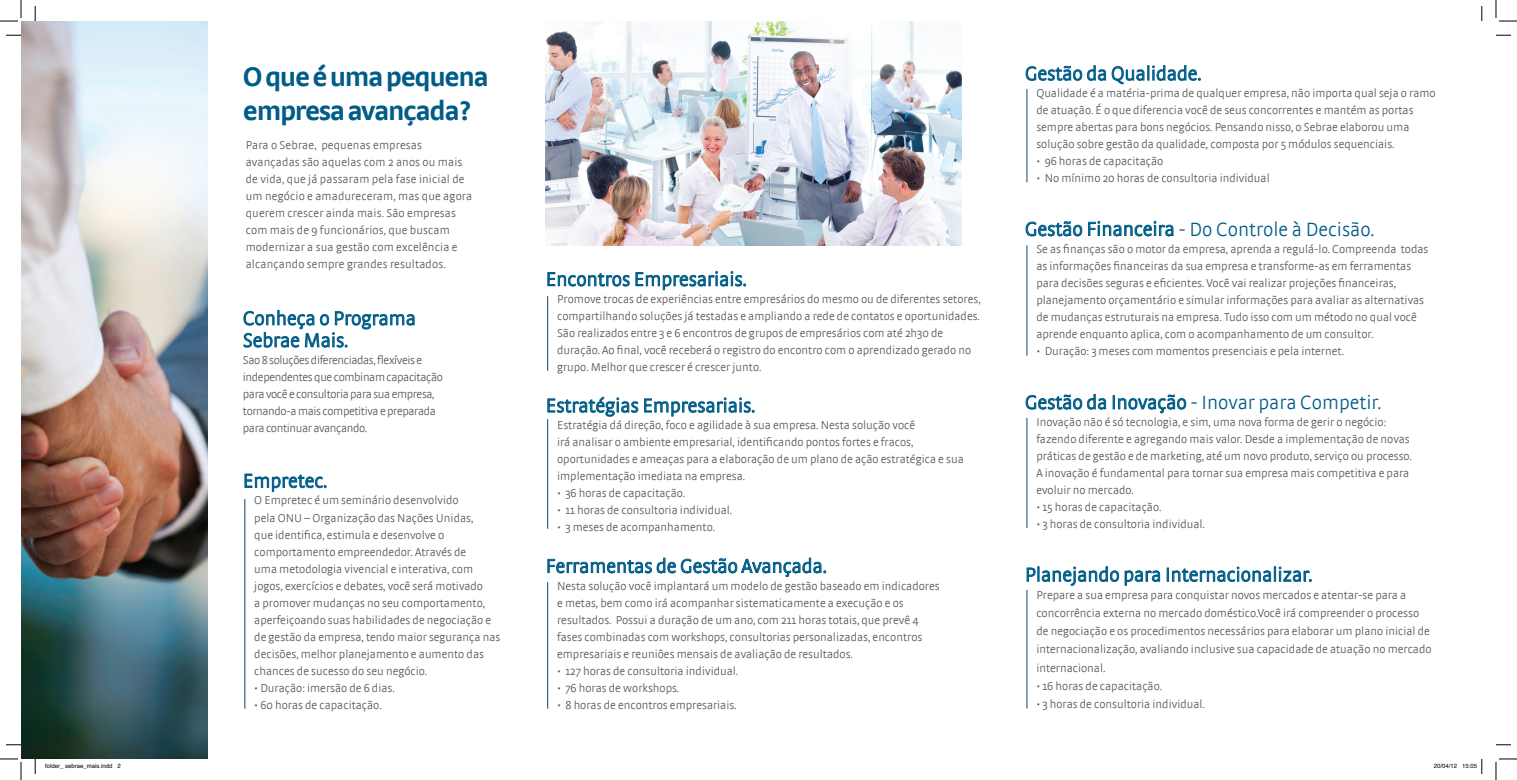
<style>
.page{position:relative;width:1517px;height:780px;background:#fff}
.page>*{position:absolute;margin:0;border:0;box-sizing:border-box;transform-origin:0 0}
.t1{font:700 28.2px/33.8px "Strada";letter-spacing:-.05em;color:#015c88}
.t2{font:300 20.1px/22px "Strada";color:#015d88}
.t3{font:300 12px/17px "Strada";color:#57585a}
.t4{font:300 12px/17px "Strada";letter-spacing:-.03em;color:#57585a}
.t5{font:6px "Helvetica";color:#000}
.s1{font-size:13px}
</style>
<div class="page">
<svg style="left:243px;top:309px;width:172px;height:39px"></svg>
<svg style="left:244px;top:473px;width:83px;height:19px"></svg>
<hr style="left:244px;top:498px;width:1px;height:210px;background:#0d426c">
<svg style="left:1025px;top:393px;width:81px;height:17px"></svg>
<svg style="left:1112px;top:394px;width:74px;height:19px"></svg>
<hr style="left:1026px;top:417px;width:1px;height:110px;background:#0d426c">
<svg style="left:1025px;top:220px;width:148px;height:17px"></svg>
<hr style="left:1026px;top:245px;width:1px;height:110px;background:#0d426c">
<svg style="left:1025px;top:65px;width:119px;height:20px"></svg>
<div style="left:1146px;top:65px;width:3px;height:16px;border:1px solid #015d88"></div>
<svg style="left:1152px;top:65px;width:49px;height:16px"></svg>
<hr style="left:1026px;top:89px;width:1px;height:93px;background:#0d426c">
<hr style="left:1026px;top:589px;width:1px;height:119px;background:#0d426c">
<svg style="left:1026px;top:566px;width:134px;height:20px"></svg>
<svg style="left:1166px;top:566px;width:146px;height:16px"></svg>
<svg style="left:547px;top:271px;width:199px;height:19px"></svg>
<hr style="left:547px;top:296px;width:1px;height:74px;background:#0d426c">
<svg style="left:547px;top:396px;width:208px;height:21px"></svg>
<hr style="left:547px;top:419px;width:1px;height:109px;background:#0d426c">
<svg style="left:547px;top:557px;width:280px;height:20px"></svg>
<hr style="left:547px;top:581px;width:1px;height:127px;background:#0d426c">
<img style="left:21px;top:21px;width:186px;height:737px">
<img style="left:545px;top:21px;width:416px;height:224px">
<svg style="left:6px;top:35px;width:15px;height:1px"></svg>
<svg style="left:1496px;top:35px;width:14px;height:1px"></svg>
<svg style="left:6px;top:744px;width:15px;height:1px"></svg>
<svg style="left:1496px;top:744px;width:14px;height:1px"></svg>
<svg style="left:35px;top:6px;width:1px;height:15px"></svg>
<svg style="left:35px;top:758px;width:1px;height:15px"></svg>
<svg style="left:1481px;top:6px;width:1px;height:15px"></svg>
<svg style="left:0;top:0;width:22px;height:22px"></svg>
<svg style="left:0;top:757px;width:22px;height:22px"></svg>
<svg style="left:1495px;top:0;width:21px;height:22px"></svg>
<svg style="left:1495px;top:758px;width:21px;height:21px"></svg>
<svg style="left:1481px;top:759px;width:1px;height:14px"></svg>
<h1 class="t1" style="left:243px;top:59px;width:247px">O que é uma pequena empresa avançada?</h1>
<p class="t3" style="left:246px;top:136px;width:228px">Para o Sebrae, pequenas empresas avançadas são aquelas com 2 anos ou mais de vida, que já passaram pela fase inicial de um negócio e amadureceram, mas que agora querem crescer ainda mais. São empresas com mais de 9 funcionários, que buscam modernizar a sua gestão com excelência e alcançando sempre grandes resultados.</p>
<h2 class="t2" style="left:243px;top:307px;width:174px">Conheça o Programa<br>Sebrae Mais.</h2>
<p class="t4" style="left:243px;top:351px;width:201px">Sao 8 soluções diferenciadas, flexíveis e independentes que combinam capacitação para você e consultoria para sua empresa, tornando-a mais competitiva e preparada para continuar avançando.</p>
<h2 class="t2" style="left:243px;top:469px;width:86px">Empretec.</h2>
<p class="t3" style="left:254px;top:491px;width:247px">O Empretec é um seminário desenvolvido<br>pela ONU – Organização das Nações Unidas,<br>que identifica, estimula e desenvolve o comportamento empreendedor. Através de<br>uma metodologia vivencial e interativa, com jogos, exercícios e debates, você será motivado<br>a promover mudanças no seu comportamento, aperfeiçoando suas habilidades de negociação e de gestão da empresa, tendo maior segurança nas decisões, melhor planejamento e aumento das chances de sucesso do seu negócio.</p>
<p class="t3" style="left:254px;top:678px;width:142px">• Duração: imersão de 6 dias.</p>
<p class="t3" style="left:254px;top:695px;width:129px">• 60 horas de capacitação.</p>
<h2 class="t2" style="left:545px;top:268px;width:202px">Encontros Empresariais.</h2>
<p class="t3" style="left:557px;top:290px;width:425px">Promove trocas de experiências entre empresários do mesmo ou de diferentes setores, compartilhando soluções já testadas e ampliando a rede de contatos e oportunidades.<br>São realizados entre 3 e 6 encontros de grupos de empresários com até 2h30 de duração. Ao final, você receberá o registro do encontro com o aprendizado gerado no grupo. Melhor que crescer é crescer junto.</p>
<h2 class="t2" style="left:545px;top:394px;width:211px">Estratégias Empresariais.</h2>
<p class="t3" style="left:557px;top:416px;width:408px">Estratégia dá direção, foco e agilidade à sua empresa. Nesta solução você<br>irá analisar o ambiente empresarial, identificando pontos fortes e fracos, oportunidades e ameaças para a elaboração de um plano de ação estratégica e sua implementação imediata na empresa.</p>
<p class="t3" style="left:557px;top:484px;width:130px">• 36 horas de capacitação.</p>
<p class="t3" style="left:557px;top:501px;width:177px">• 11 horas de consultoria individual.</p>
<p class="t3" style="left:557px;top:518px;width:159px">• 3 meses de acompanhamento.</p>
<h2 class="t2" style="left:545px;top:554px;width:282px">Ferramentas de Gestão Avançada.</h2>
<p class="t3" style="left:557px;top:576px;width:384px">Nesta solução você implantará um modelo de gestão baseado em indicadores e metas, bem como irá acompanhar sistematicamente a execução e os resultados. Possui a duração de um ano, com 211 horas totais, que prevê 4 fases combinadas com workshops, consultorias personalizadas, encontros empresariais e reuniões mensais de avaliação de resultados.</p>
<p class="t3" style="left:557px;top:661px;width:183px">• 127 horas de consultoria individual.</p>
<p class="t3" style="left:557px;top:678px;width:124px">• 76 horas de workshops.</p>
<p class="t3" style="left:557px;top:695px;width:181px">• 8 horas de encontros empresariais.</p>
<h2 class="t2" style="left:1024px;top:62px;width:178px">Gestão da Qualidade.</h2>
<p class="t3" style="left:1036px;top:84px;width:401px">Qualidade é a matéria-prima de qualquer empresa, não importa qual seja o ramo de atuação. É o que diferencia você de seus concorrentes e mantém as portas sempre abertas para bons negócios. Pensando nisso, o Sebrae elaborou uma solução sobre gestão da qualidade, composta por 5 módulos sequenciais.</p>
<p class="t3" style="left:1036px;top:152px;width:128px">• 96 horas de capacitação</p>
<p class="t3" style="left:1036px;top:169px;width:235px">• No mínimo 20 horas de consultoria individual</p>
<h2 class="t2" style="left:1024px;top:217px;width:351px">Gestão Financeira - Do Controle à Decisão.</h2>
<p class="t3" style="left:1036px;top:240px;width:393px">Se as finanças são o motor da empresa, aprenda a regulá-lo. Compreenda todas as informações financeiras da sua empresa e transforme-as em ferramentas para decisões seguras e eficientes. Você vai realizar projeções financeiras, planejamento orçamentário e simular informações para avaliar as alternativas de mudanças estruturais na empresa. Tudo isso com um método no qual você aprende enquanto aplica, com o acompanhamento de um consultor.</p>
<p class="t3" style="left:1036px;top:342px;width:309px">• Duração: 3 meses com momentos presenciais e pela internet.</p>
<h2 class="t2" style="left:1024px;top:391px;width:358px">Gestão da Inovação - Inovar para Competir.</h2>
<p class="t3" style="left:1036px;top:413px;width:377px">Inovação não é só tecnologia, e sim, uma nova forma de gerir o negócio: fazendo diferente e agregando mais valor. Desde a implementação de novas práticas de gestão e de marketing, até um novo produto, serviço ou processo.<br>A inovação é fundamental para tornar sua empresa mais competitiva e para evoluir no mercado.</p>
<p class="t3" style="left:1036px;top:498px;width:126px">• 15 horas de capacitação.</p>
<p class="t3" style="left:1036px;top:515px;width:170px">• 3 horas de consultoria individual.</p>
<h2 class="t2" style="left:1024px;top:563px;width:289px">Planejando para Internacionalizar.</h2>
<p class="t3" style="left:1036px;top:585px;width:396px;line-height:18.2px">Prepare a sua empresa para conquistar novos mercados e atentar-se para a concorrência externa no mercado doméstico.Você irá compreender o processo de negociação e os procedimentos necessários para elaborar um plano inicial de internacionalização, avaliando inclusive sua capacidade de atuação no mercado internacional<span class="s1">.</span></p>
<p class="t3" style="left:1036px;top:677px;width:127px">• 16 horas de capacitação.</p>
<p class="t3" style="left:1036px;top:695px;width:170px">• 3 horas de consultoria individual.</p>
<p class="t5" style="left:45px;top:760px;width:77px">folder_ sebrae_mais.indd 2</p>
<p class="t5" style="left:1433px;top:760px;width:45px">20/04/12 15:05</p>
</div>
